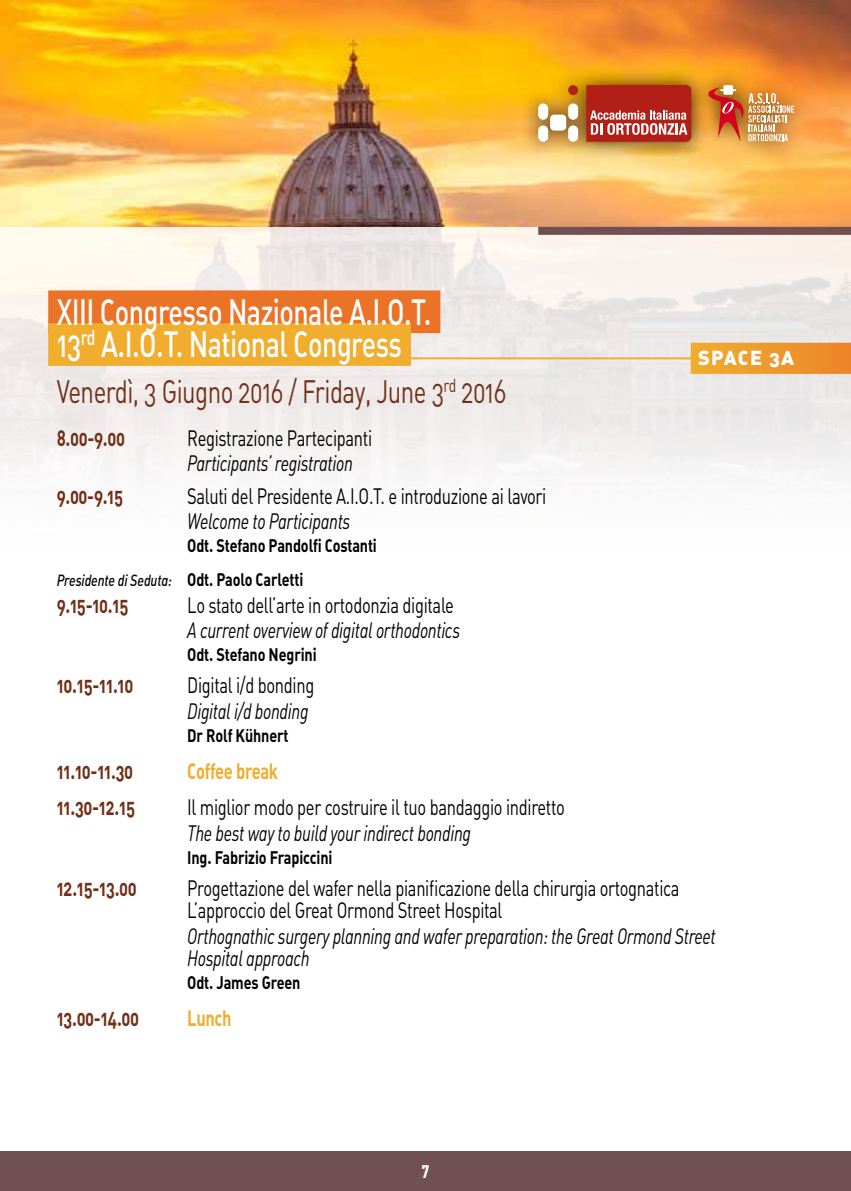
<style>
.page{position:relative;width:851px;height:1191px;background:#fff}
.page>*{position:absolute;margin:0;border:0;box-sizing:border-box;transform-origin:0 0}
.t1{font:36px/32.8px "DIN Medium Alternate";letter-spacing:-.02em;color:#fff;scale:.75 1}
.t2{font:32px "DIN Regular Alternate";letter-spacing:-.02em;color:#713017;scale:.75 1}
.t3{font:22px/22.6px "DIN Regular Alternate";letter-spacing:-.02em;color:#000;scale:.75 1}
.t4{font:22px/22.6px "DIN Regular Italic Alt";letter-spacing:-.02em;color:#000;scale:.75 1}
.t5{font:22px "DIN Bold Alternate";letter-spacing:-.02em;color:#713017;scale:.75 1}
.t6{font:22px "DIN Bold Alternate";letter-spacing:-.02em;color:#f0ad2e;scale:.75 1}
.t7{font:20px "DIN Black Alternate";letter-spacing:.06em;color:#fff}
.t8{font:18px "DIN Bold Alternate";letter-spacing:-.01em;color:#000;scale:.8 1}
.t9{font:900 18px "DIN Cond";color:#fff}
.t10{font:16px "DIN Medium Italic Alt";letter-spacing:-.01em;color:#000;scale:.8 1}
.s1{font-family:"DIN Bold Alternate";font-size:18px}
</style>
<div class="page">
<img style="left:0;top:0;width:850px;height:227px">
<div style="left:0;top:1151px;width:850px;height:40px;background:#705052"></div>
<div style="left:691px;top:67px;width:119px;height:92px;background:#000;opacity:.75"></div>
<svg style="left:709px;top:85px;width:85px;height:57px;background:#da8e54"></svg>
<div style="left:520px;top:67px;width:189px;height:93px;background:#000;opacity:.75"></div>
<div style="left:568px;top:85px;width:10px;height:10px;background:#b21f17;border-radius:50%"></div>
<div style="left:550px;top:115px;width:16px;height:16px;background:#fff;border-radius:4px"></div>
<div style="left:538px;top:103px;width:10px;height:17px;background:#fff;border-radius:5px"></div>
<div style="left:568px;top:103px;width:10px;height:17px;background:#fff;border-radius:5px"></div>
<div style="left:568px;top:125px;width:10px;height:17px;background:#fff;border-radius:5px"></div>
<div style="left:538px;top:125px;width:10px;height:17px;background:#fff;border-radius:5px"></div>
<svg style="left:586px;top:85px;width:105px;height:57px;background:#be453e"></svg>
<div style="left:538px;top:227px;width:312px;height:8px;background:#705052"></div>
<div style="left:48px;top:290px;width:392px;height:43px;background:#eb7328"></div>
<div style="left:48px;top:323px;width:363px;height:43px;background:#f0ad2e"></div>
<hr style="left:57px;top:357px;width:737px;height:2px;background:#f0ad2e">
<div style="left:690px;top:343px;width:160px;height:31px;background:linear-gradient(to right,#f0ad2e,#ed852a)"></div>
<h1 class="t1" style="left:57px;top:294px;width:501px">XIII Congresso Nazionale A.I.O.T.<br>13<sup>rd</sup> A.I.O.T. National Congress</h1>
<h2 class="t2" style="left:57px;top:371px;width:601px">Venerdì, 3 Giugno 2016 / Friday, June 3<sup>rd</sup> 2016</h2>
<p class="t5" style="left:57px;top:424px;width:93px">8.00-9.00</p>
<p class="t3" style="left:187px;top:426px;width:248px">Registrazione Partecipanti</p>
<p class="t4" style="left:187px;top:452px;width:222px">Participants’ registration</p>
<p class="t5" style="left:57px;top:481px;width:90px">9.00-9.15</p>
<p class="t3" style="left:187px;top:484px;width:480px">Saluti del Presidente A.I.O.T. e introduzione ai lavori</p>
<p class="t4" style="left:187px;top:509px;width:219px">Welcome to Participants</p>
<p class="t8" style="left:187px;top:533px;width:238px">Odt. Stefano Pandolfi Costanti</p>
<p class="t10" style="left:57px;top:570px;width:310px">Presidente di Seduta: <span class="s1">Odt. Paolo Carletti</span></p>
<p class="t5" style="left:57px;top:590px;width:97px">9.15-10.15</p>
<p class="t3" style="left:187px;top:593px;width:357px">Lo stato dell’arte in ortodonzia digitale</p>
<p class="t4" style="left:187px;top:618px;width:365px">A current overview of digital orthodontics</p>
<p class="t8" style="left:187px;top:643px;width:163px">Odt. Stefano Negrini</p>
<p class="t5" style="left:57px;top:671px;width:104px">10.15-11.10</p>
<p class="t3" style="left:187px;top:674px;width:171px">Digital i/d bonding</p>
<p class="t4" style="left:187px;top:699px;width:163px">Digital i/d bonding</p>
<p class="t8" style="left:187px;top:723px;width:128px">Dr Rolf Kühnert</p>
<p class="t5" style="left:57px;top:756px;width:103px">11.10-11.30</p>
<p class="t6" style="left:187px;top:756px;width:123px">Coffee break</p>
<p class="t5" style="left:57px;top:793px;width:106px">11.30-12.15</p>
<p class="t3" style="left:187px;top:795px;width:505px">Il miglior modo per costruire il tuo bandaggio indiretto</p>
<p class="t4" style="left:187px;top:821px;width:380px">The best way to build your indirect bonding</p>
<p class="t8" style="left:187px;top:845px;width:183px">Ing. Fabrizio Frapiccini</p>
<p class="t5" style="left:57px;top:873px;width:108px">12.15-13.00</p>
<p class="t3" style="left:187px;top:876px;width:657px">Progettazione del wafer nella pianificazione della chirurgia ortognatica<br>L’approccio del Great Ormond Street Hospital</p>
<p class="t4" style="left:187px;top:924px;width:706px">Orthognathic surgery planning and wafer preparation: the Great Ormond Street<br>Hospital approach</p>
<p class="t8" style="left:187px;top:970px;width:143px">Odt. James Green</p>
<p class="t5" style="left:57px;top:1003px;width:111px">13.00-14.00</p>
<p class="t6" style="left:187px;top:1003px;width:61px">Lunch</p>
<p class="t7" style="left:698px;top:345px;width:98px">SPACE 3A</p>
<p class="t9" style="left:421px;top:1159px;width:9px">7</p>
</div>
